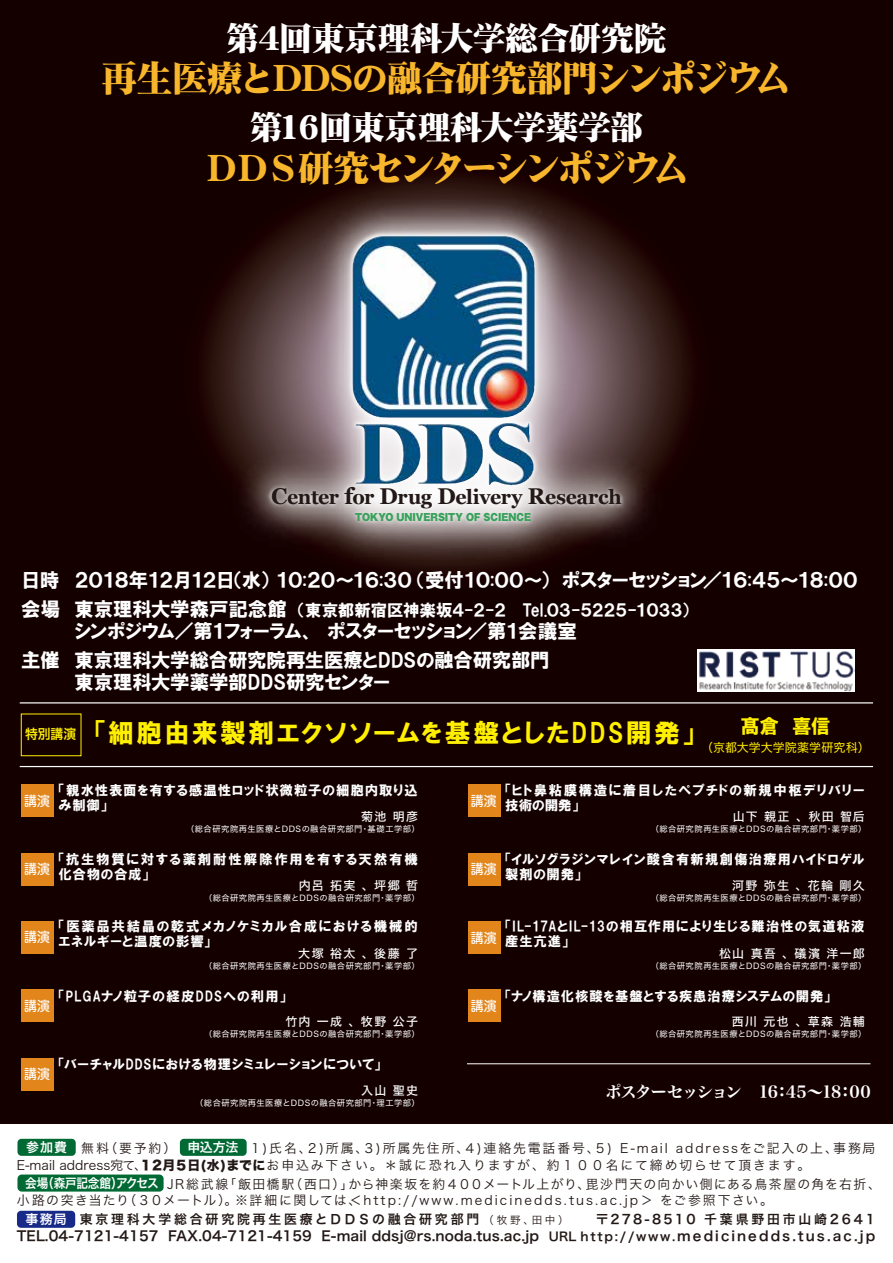
<style>
.page{position:relative;width:893px;height:1263px;background:#fff}
.page>*{position:absolute;margin:0;border:0;box-sizing:border-box;transform-origin:0 0}
.t1{font:36px "DF Mincho UB MP RKSJ H";letter-spacing:-.04em;color:#f8b62c}
.t2{font:36px "DF Mincho UB MP RKSJ H";letter-spacing:-.12em;color:#f8b62c}
.t3{font:33px "DF Mincho UB MP RKSJ H";letter-spacing:-.02em;color:#fff}
.t4{font:25.95px "HGP Soei Kakugothic UB";letter-spacing:.09em;color:#ffef00}
.t5{font:700 20.25px "Georgia";letter-spacing:-.02em;color:#221815}
.t6{font:19.5px/28.5px "HGP Soei Kakugothic UB";letter-spacing:-.015em;color:#fff}
.t7{font:19.5px "HGP Soei Kakugothic UB";color:#ffef00}
.t8{font:16.5px "HGP Soei Kakugothic UB";letter-spacing:-.015em;color:#fff}
.t9{font:16.5px "Hira Min Std N W7";letter-spacing:-.075em;color:#fff}
.t10{font:13.65px "Hira Kaku Pro N W6";letter-spacing:.01em;color:#221815}
.t11{font:13.5px/15px "HGP Soei Kakugothic UB";letter-spacing:.08em;color:#fff}
.t12{font:13.5px/15px "HGP Soei Kakugothic UB";letter-spacing:.11em;color:#fff}
.t13{font:13.5px/15px "HGP Soei Kakugothic UB";letter-spacing:.13em;color:#fff}
.t14{font:13.5px/15px "HGP Soei Kakugothic UB";letter-spacing:.06em;color:#fff}
.t15{font:13.5px "HGP Soei Kakugothic UB";letter-spacing:.055em;color:#fff}
.t16{font:13.5px "Hira Maru Std N W5";letter-spacing:.015em;color:#fff;scale:.95 1}
.t17{font:13.5px "Hira Kaku Std N W6";color:#ffef00;scale:.95 1}
.t18{font:12.9px/16.6px "Hira Kaku Pro N W3";letter-spacing:.13em;color:#221815}
.t19{font:12.9px/16.6px "Hira Kaku Pro N W3";letter-spacing:.11em;color:#221815}
.t20{font:12.9px "Hira Kaku Pro N W6";letter-spacing:.22em;color:#221815}
.t21{font:12.9px "Hira Kaku Pro N W6";letter-spacing:-.01em;color:#fff;scale:.9 1}
.t22{font:12.9px "Hira Kaku Pro N W6";letter-spacing:-.01em;color:#fff}
.t23{font:12px "Hira Kaku Std N W5";letter-spacing:.11em;color:#fff}
.t24{font:900 9.75px "Gothic MB101 Pr 6 N";color:#38a15b;scale:.95 1}
.t25{font:8.25px "Hira Kaku Std N W4";letter-spacing:.065em;color:#fff}
.s1{font-size:22.8px}
.s2{font-size:19.5px}
.s3{font-size:9.15px}
.s4{font-family:"Hira Kaku Std N W8"}
.s5{font-family:"Hira Kaku Pro N W3";font-size:10.65px}
.s6{font-family:"Hira Kaku Pro N W3"}
.s7{font-size:12.15px}
.s8{font-family:"Hira Kaku Std N W6";font-size:13.5px}
</style>
<div class="page">
<div style="left:0;top:0;width:893px;height:1123px;background:#150000"></div>
<img style="left:698px;top:649px;width:156px;height:42px">
<img style="left:221px;top:184px;width:451px;height:389px">
<img style="left:265px;top:229px;width:364px;height:304px">
<img style="left:352px;top:236px;width:183px;height:191px">
<div style="left:17px;top:1139px;width:59px;height:17px;background:#006934;border-radius:4px"></div>
<div style="left:180px;top:1139px;width:67px;height:17px;background:#006934;border-radius:4px"></div>
<div style="left:17px;top:1174px;width:147px;height:17px;background:#006934;border-radius:4px"></div>
<div style="left:17px;top:1211px;width:58px;height:17px;background:#172a88;border-radius:4px"></div>
<hr style="left:467px;top:1063px;width:403px;height:1px;background:#fff">
<div style="left:21px;top:853px;width:33px;height:32px;background:#e2851b"></div>
<div style="left:21px;top:785px;width:33px;height:32px;background:#e2851b"></div>
<div style="left:21px;top:921px;width:33px;height:33px;background:#e2851b"></div>
<div style="left:21px;top:990px;width:33px;height:32px;background:#e2851b"></div>
<div style="left:21px;top:1058px;width:33px;height:32px;background:#e2851b"></div>
<div style="left:468px;top:785px;width:32px;height:32px;background:#e2851b"></div>
<div style="left:468px;top:853px;width:32px;height:32px;background:#e2851b"></div>
<div style="left:468px;top:922px;width:32px;height:32px;background:#e2851b"></div>
<div style="left:468px;top:990px;width:32px;height:32px;background:#e2851b"></div>
<div style="left:21px;top:713px;width:60px;height:43px;border:1px solid #ffef00"></div>
<hr style="left:20px;top:766px;width:853px;height:1px;background:#fff">
<hr style="left:20px;top:702px;width:853px;height:1px;background:#fff">
<h2 class="t3" style="left:226px;top:21px;width:442px">第4回東京理科大学総合研究院</h2>
<h1 class="t1" style="left:101px;top:60px;width:692px">再生医療とDDSの融合研究部門シンポジウム</h1>
<h2 class="t3" style="left:250px;top:111px;width:395px">第16回東京理科大学薬学部</h2>
<h1 class="t2" style="left:203px;top:150px;width:488px">ＤＤＳ研究センターシンポジウム</h1>
<h3 class="t5" style="left:271px;top:482px;width:352px"><span class="s1">C</span>enter <span class="s1">f</span>or <span class="s1">D</span>rug <span class="s1">D</span>elivery <span class="s1">R</span>esearch</h3>
<p class="t24" style="left:355px;top:509px;width:187px">TOKYO UNIVERSITY OF SCIENCE</p>
<h3 class="t6" style="left:21px;top:566px;width:838px">日時 ２０１８年１２月１２日（水） １０:２０～１６:３０ （受付１０:００～）　ポスターセッション／１６:４５～１８:００</h3>
<h3 class="t8" style="left:21px;top:602px;width:669px"><span class="s2">会場 東京理科大学森戸記念館</span>　（東京都新宿区神楽坂４-２-２　 Tel.０３-５２２５-１０３３）</h3>
<h3 class="t6" style="left:21px;top:617px;width:557px;text-indent:53px">シンポジウム／第１フォーラム、　ポスターセッション／第１会議室主催 東京理科大学総合研究院再生医療とDDSの融合研究部門</h3>
<h3 class="t6" style="left:75px;top:668px;width:317px">東京理科大学薬学部DDS研究センター</h3>
<h3 class="t4" style="left:95px;top:719px;width:777px">「細胞由来製剤エクソソームを基盤としたDDS開発」<sub>（京都大学大学院薬学研究科）</sub></h3>
<h3 class="t17" style="left:25px;top:724px;width:55px">特別講演</h3>
<h3 class="t7" style="left:740px;top:716px;width:92px">髙倉　喜信</h3>
<h3 class="t16" style="left:24px;top:790px;width:29px">講演</h3>
<h3 class="t14" style="left:59px;top:783px;width:361px">「親水性表面を有する感温性ロッド状微粒子の細胞内取り込み制御」</h3>
<h3 class="t23" style="left:361px;top:807px;width:58px">菊池 明彦</h3>
<p class="t25" style="left:186px;top:823px;width:235px">（総合研究院再生医療とDDSの融合研究部門・基礎工学部）</p>
<h3 class="t16" style="left:471px;top:790px;width:29px">講演</h3>
<h3 class="t12" style="left:505px;top:783px;width:361px">「ヒト鼻粘膜構造に着目したペプチドの新規中枢デリバリー技術の開発」</h3>
<h3 class="t23" style="left:733px;top:807px;width:134px">山下 親正 、秋田 智后</h3>
<p class="t25" style="left:651px;top:823px;width:217px">（総合研究院再生医療とDDSの融合研究部門・薬学部）</p>
<h3 class="t16" style="left:24px;top:859px;width:29px">講演</h3>
<h3 class="t16" style="left:24px;top:927px;width:29px">講演</h3>
<h3 class="t13" style="left:59px;top:851px;width:361px">「抗生物質に対する薬剤耐性解除作用を有する天然有機化合物の合成」</h3>
<h3 class="t12" style="left:58px;top:919px;width:361px">「医薬品共結晶の乾式メカノケミカル合成における機械的エネルギーと温度の影響」</h3>
<h3 class="t23" style="left:299px;top:876px;width:121px">内呂 拓実 、坪郷 哲</h3>
<p class="t25" style="left:204px;top:891px;width:217px">（総合研究院再生医療とDDSの融合研究部門・薬学部）</p>
<h3 class="t23" style="left:298px;top:944px;width:122px">大塚 裕太 、後藤 了</h3>
<p class="t25" style="left:204px;top:960px;width:217px">（総合研究院再生医療とDDSの融合研究部門・薬学部）</p>
<h3 class="t16" style="left:471px;top:859px;width:29px">講演</h3>
<h3 class="t16" style="left:471px;top:927px;width:29px">講演</h3>
<h3 class="t11" style="left:505px;top:851px;width:361px">「イルソグラジンマレイン酸含有新規創傷治療用ハイドロゲル製剤の開発」</h3>
<h3 class="t11" style="left:505px;top:919px;width:361px">「IL-17AとIL-13の相互作用により生じる難治性の気道粘液産生亢進」</h3>
<h3 class="t23" style="left:732px;top:876px;width:134px">河野 弥生 、花輪 剛久</h3>
<p class="t25" style="left:651px;top:891px;width:217px">（総合研究院再生医療とDDSの融合研究部門・薬学部）</p>
<h3 class="t23" style="left:719px;top:944px;width:147px">松山 真吾 、礒濱 洋一郎</h3>
<p class="t25" style="left:651px;top:960px;width:217px">（総合研究院再生医療とDDSの融合研究部門・薬学部）</p>
<h3 class="t16" style="left:24px;top:996px;width:29px">講演</h3>
<h3 class="t11" style="left:59px;top:988px;width:229px">「PLGAナノ粒子の経皮DDSへの利用」</h3>
<h3 class="t16" style="left:471px;top:996px;width:29px">講演</h3>
<h3 class="t15" style="left:505px;top:989px;width:326px">「ナノ構造化核酸を基盤とする疾患治療システムの開発」</h3>
<h3 class="t23" style="left:285px;top:1012px;width:134px">竹内 一成 、牧野 公子</h3>
<p class="t25" style="left:204px;top:1028px;width:217px">（総合研究院再生医療とDDSの融合研究部門・薬学部）</p>
<h3 class="t23" style="left:732px;top:1012px;width:135px">西川 元也 、草森 浩輔</h3>
<p class="t25" style="left:651px;top:1028px;width:217px">（総合研究院再生医療とDDSの融合研究部門・薬学部）</p>
<h3 class="t16" style="left:24px;top:1064px;width:29px">講演</h3>
<h3 class="t11" style="left:59px;top:1057px;width:323px">「バーチャルDDSにおける物理シミュレーションについて」</h3>
<h3 class="t23" style="left:361px;top:1081px;width:59px">入山 聖史</h3>
<p class="t25" style="left:195px;top:1096px;width:226px">（総合研究院再生医療とDDSの融合研究部門・理工学部）</p>
<h3 class="t9" style="left:605px;top:1079px;width:267px">ポスターセッション　16：45～18：00</h3>
<h3 class="t22" style="left:26px;top:1136px;width:43px">参加費</h3>
<h3 class="t22" style="left:187px;top:1136px;width:53px">申込方法</h3>
<h3 class="t21" style="left:25px;top:1171px;width:150px">会場（森戸記念館）アクセス</h3>
<h3 class="t22" style="left:26px;top:1208px;width:43px">事務局</h3>
<h3 class="t18" style="left:22px;top:1139px;width:179px"><span class="s3">　　　　　</span> 無料（要予約）　　</h3>
<h3 class="t18" style="left:17px;top:1139px;width:860px;text-indent:232px">１)氏名、２)所属、３)所属先住所、４)連絡先電話番号、５) E-mail addressをご記入の上、事務局<br>E-mail address宛て、<span class="s4">１2月５日(水)までに</span>お申込み下さい。＊誠に恐れ入りますが、約１００名にて締め切らせて頂きます。</h3>
<h3 class="t18" style="left:17px;top:1174px;width:14px">　</h3>
<h3 class="t19" style="left:17px;top:1174px;width:866px;text-indent:80px">　　　　 JR総武線「飯田橋駅（西口）」から神楽坂を約４００メートル上がり、毘沙門天の向かい側にある鳥茶屋の角を右折、小路の突き当たり（３０メートル）。※詳細に関しては、＜http://www.medicinedds.tus.ac.jp＞をご参照下さい。</h3>
<h3 class="t18" style="left:17px;top:1210px;width:46px">　　　</h3>
<h3 class="t20" style="left:80px;top:1207px;width:501px">東京理科大学総合研究院再生医療とＤＤＳの融合研究部門<span class="s5">（牧野、田中）</span><span class="s6">　</span></h3>
<h3 class="t20" style="left:596px;top:1207px;width:281px">〒278-8510 千葉県野田市山崎2641</h3>
<h3 class="t10" style="left:17px;top:1223px;width:860px">TEL.04-7121-4157 FAX.04-7121-4159 E-mail ddsj@rs.noda.tus.ac.jp <span class="s7">URL http://www.</span><span class="s8">medicinedds .tus .ac.jp</span></h3>
</div>
